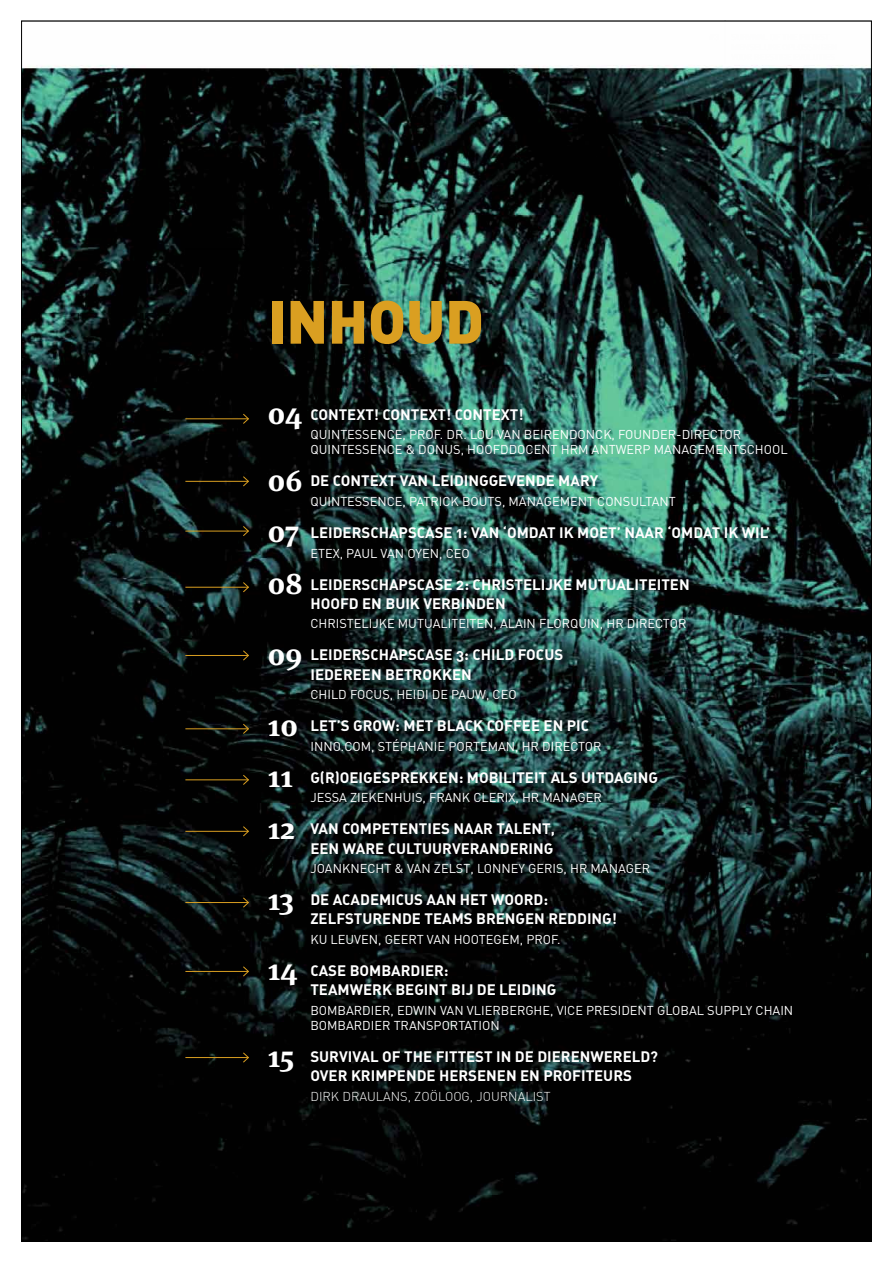
<style>
.page{position:relative;width:893px;height:1263px;background:#fff}
.page>*{position:absolute;margin:0;border:0;box-sizing:border-box;transform-origin:0 0}
.t1{font:900 60px "DIN";letter-spacing:-.01em;color:#da9f21}
.t2{font:15px/19.2px "DIN Bold Alternate";color:#fff}
.t3{font:12.75px/15.3px "DIN";color:#fff}
.t4{font:300 12.75px "DIN";color:#fff}
.s1{font-family:"Meta Serif";font-weight:700;font-size:30px}
</style>
<div class="page">
<img style="left:23px;top:65px;width:847px;height:1175px">
<hr style="left:185px;top:249px;width:63px;height:1px;background:#000">
<svg style="left:242px;top:244px;width:7px;height:11px"></svg>
<hr style="left:185px;top:418px;width:63px;height:1px;background:#da9f21">
<svg style="left:242px;top:413px;width:7px;height:11px"></svg>
<hr style="left:185px;top:481px;width:63px;height:1px;background:#da9f21">
<svg style="left:242px;top:476px;width:7px;height:11px"></svg>
<hr style="left:185px;top:531px;width:63px;height:1px;background:#da9f21">
<svg style="left:242px;top:525px;width:7px;height:12px"></svg>
<hr style="left:185px;top:831px;width:63px;height:1px;background:#da9f21">
<svg style="left:242px;top:826px;width:7px;height:11px"></svg>
<hr style="left:185px;top:902px;width:63px;height:1px;background:#da9f21">
<svg style="left:242px;top:897px;width:7px;height:11px"></svg>
<hr style="left:185px;top:971px;width:63px;height:1px;background:#da9f21">
<svg style="left:242px;top:966px;width:7px;height:11px"></svg>
<hr style="left:185px;top:587px;width:63px;height:1px;background:#da9f21">
<svg style="left:242px;top:582px;width:7px;height:11px"></svg>
<hr style="left:185px;top:655px;width:63px;height:1px;background:#da9f21">
<svg style="left:242px;top:650px;width:7px;height:11px"></svg>
<hr style="left:185px;top:728px;width:63px;height:1px;background:#da9f21">
<svg style="left:242px;top:723px;width:7px;height:11px"></svg>
<hr style="left:185px;top:779px;width:63px;height:1px;background:#da9f21">
<svg style="left:242px;top:774px;width:7px;height:11px"></svg>
<hr style="left:185px;top:1057px;width:63px;height:1px;background:#da9f21">
<svg style="left:242px;top:1052px;width:7px;height:11px"></svg>
<h1 class="t1" style="left:268px;top:282px;width:218px">INHOUD</h1>
<p class="t2" style="left:268px;top:404px;width:257px"><span class="s1">04</span> CONTEXT! CONTEXT! CONTEXT!</p>
<p class="t3" style="left:310px;top:427px;width:479px">QUINTESSENCE, PROF. DR. LOU VAN BEIRENDONCK, FOUNDER-DIRECTOR<br>QUINTESSENCE &amp; DONUS, HOOFDDOCENT HRM ANTWERP MANAGEMENTSCHOOL</p>
<p class="t2" style="left:268px;top:471px;width:332px"><span class="s1">06</span> DE CONTEXT VAN LEIDINGGEVENDE MARY</p>
<p class="t3" style="left:310px;top:493px;width:367px">QUINTESSENCE, PATRICK BOUTS, MANAGEMENT CONSULTANT</p>
<p class="t2" style="left:268px;top:522px;width:504px"><span class="s1">07</span> LEIDERSCHAPSCASE 1: VAN ‘OMDAT IK MOET’ NAAR ‘OMDAT IK WIL’</p>
<p class="t3" style="left:310px;top:545px;width:161px">ETEX, PAUL VAN OYEN, CEO</p>
<p class="t2" style="left:310px;top:574px;width:381px;text-indent:-43px"><span class="s1">08</span> LEIDERSCHAPSCASE 2: CHRISTELIJKE MUTUALITEITEN<br>HOOFD EN BUIK VERBINDEN</p>
<p class="t3" style="left:310px;top:616px;width:377px">CHRISTELIJKE MUTUALITEITEN, ALAIN FLORQUIN, HR DIRECTOR</p>
<p class="t2" style="left:310px;top:645px;width:254px;text-indent:-43px"><span class="s1">09</span> LEIDERSCHAPSCASE 3: CHILD FOCUS<br>IEDEREEN BETROKKEN</p>
<p class="t3" style="left:310px;top:687px;width:208px">CHILD FOCUS, HEIDI DE PAUW, CEO</p>
<p class="t2" style="left:268px;top:715px;width:323px"><span class="s1">10</span> LET’S GROW: MET BLACK COFFEE EN PIC</p>
<p class="t3" style="left:310px;top:738px;width:293px">INNO.COM, STÉPHANIE PORTEMAN, HR DIRECTOR</p>
<p class="t2" style="left:268px;top:767px;width:391px"><span class="s1">11</span> G(R)OEIGESPREKKEN: MOBILITEIT ALS UITDAGING</p>
<p class="t3" style="left:310px;top:790px;width:293px">JESSA ZIEKENHUIS, FRANK CLERIX, HR MANAGER</p>
<p class="t2" style="left:268px;top:819px;width:289px;text-align:right"><span class="s1">12</span> VAN COMPETENTIES NAAR TALENT,<br>EEN WARE CULTUURVERANDERING</p>
<p class="t3" style="left:310px;top:860px;width:341px">JOANKNECHT &amp; VAN ZELST, LONNEY GERIS, HR MANAGER</p>
<p class="t2" style="left:310px;top:889px;width:308px;text-indent:-43px"><span class="s1">13</span> DE ACADEMICUS AAN HET WOORD:<br>ZELFSTURENDE TEAMS BRENGEN REDDING!</p>
<p class="t3" style="left:310px;top:931px;width:252px">KU LEUVEN, GEERT VAN HOOTEGEM, PROF.</p>
<p class="t2" style="left:310px;top:960px;width:247px;text-indent:-43px"><span class="s1">14</span> CASE BOMBARDIER:<br>TEAMWERK BEGINT BIJ DE LEIDING</p>
<p class="t3" style="left:310px;top:1002px;width:484px">BOMBARDIER, EDWIN VAN VLIERBERGHE, VICE PRESIDENT GLOBAL SUPPLY CHAIN<br>BOMBARDIER TRANSPORTATION</p>
<p class="t2" style="left:310px;top:1046px;width:349px;text-indent:-43px"><span class="s1">15</span> SURVIVAL OF THE FITTEST IN DE DIERENWERELD?<br>OVER KRIMPENDE HERSENEN EN PROFITEURS</p>
<p class="t4" style="left:310px;top:1088px;width:242px">DIRK DRAULANS, ZOÖLOOG, JOURNALIST</p>
</div>
